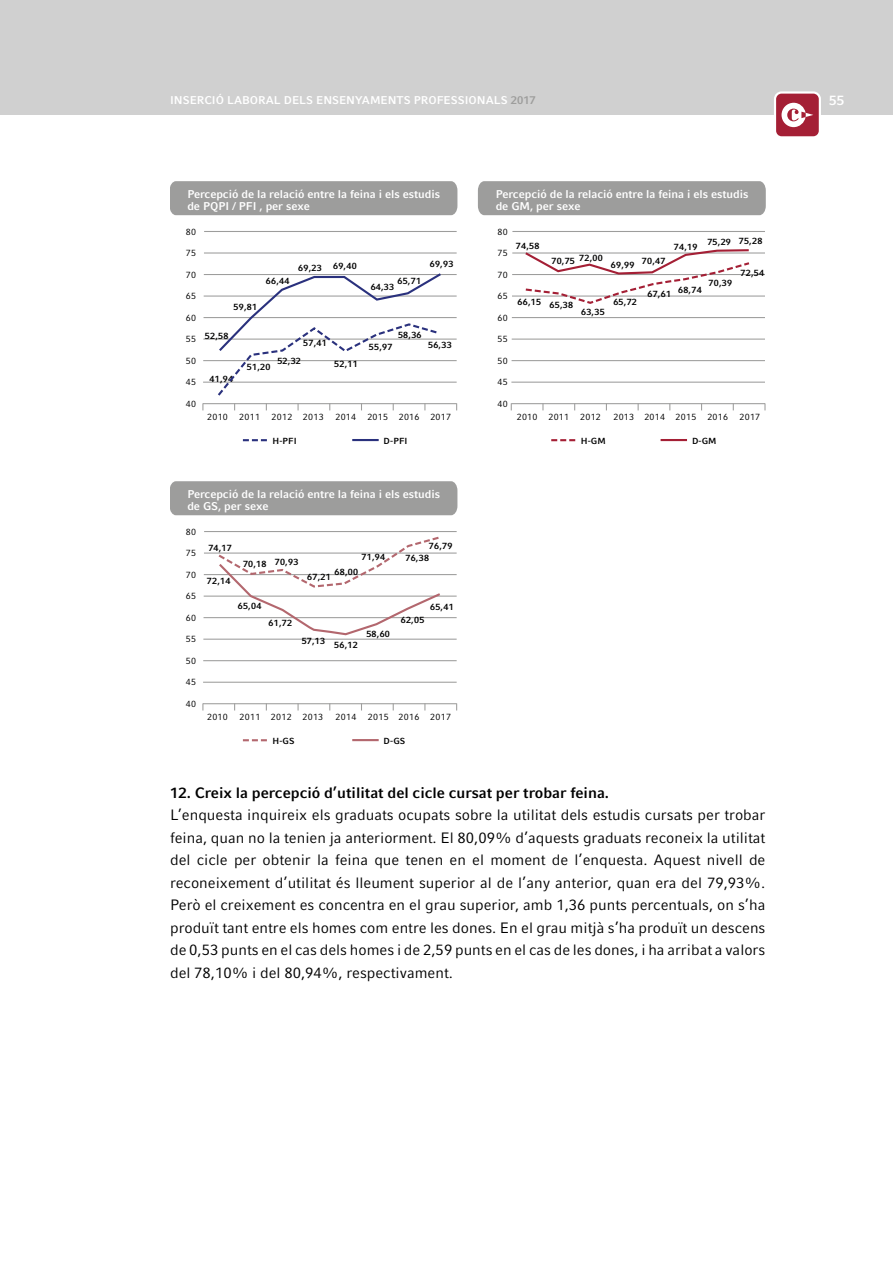
<style>
.page{position:relative;width:893px;height:1263px;background:#fff}
.page>*{position:absolute;margin:0;border:0;box-sizing:border-box;transform-origin:0 0}
.t1{font:15px/22.5px "Compatil Fact LT";color:#000;text-align:justify}
.t2{font:700 15px "Compatil Fact LT";color:#000}
.t3{font:700 13.5px "Compatil Fact LT";color:#fff}
.t4{font:700 11.25px/12px "Compatil Fact LT";letter-spacing:-.005em;color:#fff}
.t5{font:700 9px "Compatil Fact LT";letter-spacing:.03em;color:#000}
.t6{font:9px "Compatil Fact LT";letter-spacing:.03em;color:#000}
.t7{font:700 8.85px "Compatil Fact LT";letter-spacing:.01em;color:#000}
.s1{color:#9d9d9c}
</style>
<div class="page">
<div style="left:0;top:0;width:893px;height:115px;background:#d0d0d0"></div>
<div style="left:775px;top:93px;width:45px;height:44px;background:#a41f35;border-radius:7px"></div>
<div style="left:774px;top:91px;width:47px;height:47px;border:2px solid #fff;border-radius:7px"></div>
<svg style="left:781px;top:103px;width:32px;height:24px"></svg>
<hr style="left:203px;top:403px;width:254px;height:1px;background:#9d9d9c">
<hr style="left:203px;top:382px;width:254px;height:1px;background:#9d9d9c">
<hr style="left:203px;top:360px;width:254px;height:1px;background:#9d9d9c">
<hr style="left:203px;top:339px;width:254px;height:1px;background:#9d9d9c">
<hr style="left:204px;top:317px;width:253px;height:1px;background:#9d9d9c">
<hr style="left:204px;top:295px;width:253px;height:2px;background:#9d9d9c">
<hr style="left:204px;top:274px;width:253px;height:1px;background:#9d9d9c">
<hr style="left:204px;top:252px;width:253px;height:2px;background:#9d9d9c">
<hr style="left:204px;top:231px;width:253px;height:1px;background:#9d9d9c">
<div style="left:170px;top:181px;width:287px;height:34px;background:#9d9d9c"></div>
<hr style="left:511px;top:403px;width:254px;height:1px;background:#9d9d9c">
<hr style="left:511px;top:382px;width:254px;height:1px;background:#9d9d9c">
<hr style="left:512px;top:360px;width:253px;height:1px;background:#9d9d9c">
<hr style="left:512px;top:339px;width:253px;height:1px;background:#9d9d9c">
<hr style="left:512px;top:317px;width:253px;height:1px;background:#9d9d9c">
<hr style="left:512px;top:295px;width:253px;height:2px;background:#9d9d9c">
<hr style="left:512px;top:274px;width:253px;height:1px;background:#9d9d9c">
<hr style="left:512px;top:252px;width:253px;height:2px;background:#9d9d9c">
<hr style="left:512px;top:231px;width:253px;height:1px;background:#9d9d9c">
<div style="left:478px;top:181px;width:288px;height:34px;background:#9d9d9c"></div>
<svg style="left:242px;top:439px;width:25px;height:2px"></svg>
<hr style="left:352px;top:439px;width:27px;height:2px;background:#2a317d">
<svg style="left:551px;top:439px;width:24px;height:2px"></svg>
<hr style="left:661px;top:439px;width:26px;height:2px;background:#a41f35">
<hr style="left:203px;top:703px;width:254px;height:1px;background:#9d9d9c">
<hr style="left:203px;top:682px;width:254px;height:1px;background:#9d9d9c">
<hr style="left:203px;top:660px;width:254px;height:1px;background:#9d9d9c">
<hr style="left:203px;top:639px;width:254px;height:1px;background:#9d9d9c">
<hr style="left:204px;top:617px;width:253px;height:1px;background:#9d9d9c">
<hr style="left:204px;top:596px;width:253px;height:1px;background:#9d9d9c">
<hr style="left:204px;top:574px;width:253px;height:1px;background:#9d9d9c">
<hr style="left:204px;top:552px;width:253px;height:2px;background:#9d9d9c">
<hr style="left:204px;top:531px;width:253px;height:1px;background:#9d9d9c">
<div style="left:170px;top:481px;width:287px;height:34px;background:#9d9d9c"></div>
<svg style="left:242px;top:739px;width:25px;height:2px"></svg>
<hr style="left:352px;top:739px;width:27px;height:2px;background:#b3676e">
<svg style="left:216px;top:273px;width:227px;height:137px"></svg>
<svg style="left:523px;top:249px;width:229px;height:55px"></svg>
<svg style="left:216px;top:536px;width:226px;height:98px"></svg>
<p class="t4" style="left:170px;top:94px;width:367px">INSERCIÓ LABORAL DELS ENSENYAMENTS PROFESSIONALS <span class="s1">2017</span></p>
<p class="t3" style="left:829px;top:92px;width:17px">55</p>
<p class="t4" style="left:187px;top:188px;width:254px">Percepció de la relació entre la feina i els estudis de PQPI / PFI , per sexe</p>
<p class="t6" style="left:186px;top:226px;width:12px">80</p>
<p class="t6" style="left:186px;top:248px;width:12px">75</p>
<p class="t6" style="left:186px;top:269px;width:12px">70</p>
<p class="t6" style="left:186px;top:291px;width:12px">65</p>
<p class="t6" style="left:186px;top:312px;width:12px">60</p>
<p class="t6" style="left:186px;top:334px;width:12px">55</p>
<p class="t6" style="left:186px;top:355px;width:12px">50</p>
<p class="t6" style="left:186px;top:377px;width:12px">45</p>
<p class="t6" style="left:186px;top:399px;width:12px">40</p>
<p class="t5" style="left:430px;top:259px;width:25px">69,93</p>
<p class="t5" style="left:298px;top:262px;width:25px">69,23</p>
<p class="t5" style="left:333px;top:261px;width:25px">69,40</p>
<p class="t5" style="left:397px;top:276px;width:25px">65,71</p>
<p class="t5" style="left:266px;top:276px;width:25px">66,44</p>
<p class="t5" style="left:371px;top:282px;width:25px">64,33</p>
<p class="t5" style="left:234px;top:302px;width:25px">59,81</p>
<p class="t5" style="left:398px;top:329px;width:25px">58,36</p>
<p class="t5" style="left:205px;top:330px;width:25px">52,58</p>
<p class="t5" style="left:303px;top:337px;width:25px">57,41</p>
<p class="t5" style="left:428px;top:340px;width:25px">56,33</p>
<p class="t5" style="left:369px;top:342px;width:25px">55,97</p>
<p class="t5" style="left:277px;top:355px;width:25px">52,32</p>
<p class="t5" style="left:334px;top:359px;width:25px">52,11</p>
<p class="t5" style="left:247px;top:362px;width:25px">51,20</p>
<p class="t5" style="left:210px;top:373px;width:25px">41,94</p>
<p class="t4" style="left:496px;top:188px;width:254px">Percepció de la relació entre la feina i els estudis de GM, per sexe</p>
<p class="t6" style="left:497px;top:226px;width:12px">80</p>
<p class="t6" style="left:497px;top:248px;width:12px">75</p>
<p class="t6" style="left:497px;top:269px;width:12px">70</p>
<p class="t6" style="left:497px;top:291px;width:12px">65</p>
<p class="t6" style="left:497px;top:312px;width:12px">60</p>
<p class="t6" style="left:497px;top:334px;width:12px">55</p>
<p class="t6" style="left:497px;top:355px;width:12px">50</p>
<p class="t6" style="left:497px;top:377px;width:12px">45</p>
<p class="t6" style="left:497px;top:399px;width:12px">40</p>
<p class="t5" style="left:516px;top:240px;width:25px">74,58</p>
<p class="t5" style="left:517px;top:297px;width:25px">66,15</p>
<p class="t5" style="left:674px;top:242px;width:25px">74,19</p>
<p class="t5" style="left:707px;top:236px;width:57px">75,29 75,28</p>
<p class="t5" style="left:579px;top:253px;width:25px">72,00</p>
<p class="t5" style="left:551px;top:255px;width:25px">70,75</p>
<p class="t5" style="left:550px;top:299px;width:25px">65,38</p>
<p class="t5" style="left:611px;top:257px;width:56px">69,99 70,47</p>
<p class="t5" style="left:647px;top:286px;width:56px">67,61 68,74</p>
<p class="t5" style="left:708px;top:278px;width:25px">70,39</p>
<p class="t5" style="left:613px;top:297px;width:25px">65,72</p>
<p class="t5" style="left:581px;top:306px;width:25px">63,35</p>
<p class="t5" style="left:741px;top:267px;width:25px">72,54</p>
<p class="t6" style="left:207px;top:411px;width:22px">2010</p>
<p class="t6" style="left:239px;top:411px;width:22px">2011</p>
<p class="t6" style="left:272px;top:411px;width:54px">2012 2013</p>
<p class="t6" style="left:335px;top:411px;width:117px">2014 2015 2016 2017</p>
<p class="t6" style="left:517px;top:411px;width:86px">2010 2011 2012</p>
<p class="t6" style="left:613px;top:411px;width:116px">2013 2014 2015 2016</p>
<p class="t6" style="left:739px;top:411px;width:22px">2017</p>
<p class="t7" style="left:273px;top:436px;width:26px">H-PFI</p>
<p class="t7" style="left:384px;top:436px;width:25px">D-PFI</p>
<p class="t7" style="left:581px;top:436px;width:26px">H-GM</p>
<p class="t7" style="left:692px;top:436px;width:26px">D-GM</p>
<p class="t4" style="left:187px;top:488px;width:254px">Percepció de la relació entre la feina i els estudis de GS, per sexe</p>
<p class="t6" style="left:186px;top:526px;width:12px">80</p>
<p class="t6" style="left:186px;top:548px;width:12px">75</p>
<p class="t6" style="left:186px;top:569px;width:12px">70</p>
<p class="t6" style="left:186px;top:591px;width:12px">65</p>
<p class="t6" style="left:186px;top:612px;width:12px">60</p>
<p class="t6" style="left:186px;top:634px;width:12px">55</p>
<p class="t6" style="left:186px;top:655px;width:12px">50</p>
<p class="t6" style="left:186px;top:677px;width:12px">45</p>
<p class="t6" style="left:186px;top:699px;width:12px">40</p>
<p class="t6" style="left:207px;top:711px;width:22px">2010</p>
<p class="t6" style="left:239px;top:711px;width:85px">2011 2012 2013</p>
<p class="t6" style="left:336px;top:711px;width:22px">2014</p>
<p class="t6" style="left:368px;top:711px;width:22px">2015</p>
<p class="t5" style="left:429px;top:540px;width:25px">76,79</p>
<p class="t5" style="left:208px;top:543px;width:25px">74,17</p>
<p class="t5" style="left:361px;top:551px;width:25px">71,94</p>
<p class="t5" style="left:405px;top:553px;width:25px">76,38</p>
<p class="t5" style="left:243px;top:558px;width:57px">70,18 70,93</p>
<p class="t5" style="left:335px;top:567px;width:25px">68,00</p>
<p class="t5" style="left:307px;top:571px;width:25px">67,21</p>
<p class="t5" style="left:207px;top:575px;width:25px">72,14</p>
<p class="t5" style="left:238px;top:601px;width:25px">65,04</p>
<p class="t5" style="left:430px;top:601px;width:25px">65,41</p>
<p class="t5" style="left:401px;top:614px;width:25px">62,05</p>
<p class="t5" style="left:269px;top:617px;width:25px">61,72</p>
<p class="t5" style="left:366px;top:629px;width:25px">58,60</p>
<p class="t5" style="left:302px;top:636px;width:25px">57,13</p>
<p class="t5" style="left:334px;top:639px;width:25px">56,12</p>
<p class="t6" style="left:399px;top:711px;width:54px">2016 2017</p>
<p class="t7" style="left:273px;top:736px;width:24px">H-GS</p>
<p class="t7" style="left:384px;top:736px;width:23px">D-GS</p>
<p class="t2" style="left:170px;top:784px;width:440px">12. Creix la percepció d’utilitat del cicle cursat per trobar feina.</p>
<p class="t1" style="left:170px;top:804px;width:597px">L’enquesta inquireix els graduats ocupats sobre la utilitat dels estudis cursats per trobar feina, quan no la tenien ja anteriorment. El 80,09% d’aquests graduats reconeix la utilitat del cicle per obtenir la feina que tenen en el moment de l’enquesta. Aquest nivell de reconeixement d’utilitat és lleument superior al de l’any anterior, quan era del 79,93%.<br>Però el creixement es concentra en el grau superior, amb 1,36 punts percentuals, on s’ha produït tant entre els homes com entre les dones. En el grau mitjà s’ha produït un descens de 0,53 punts en el cas dels homes i de 2,59 punts en el cas de les dones, i ha arribat a valors del 78,10% i del 80,94%, respectivament.</p>
</div>
